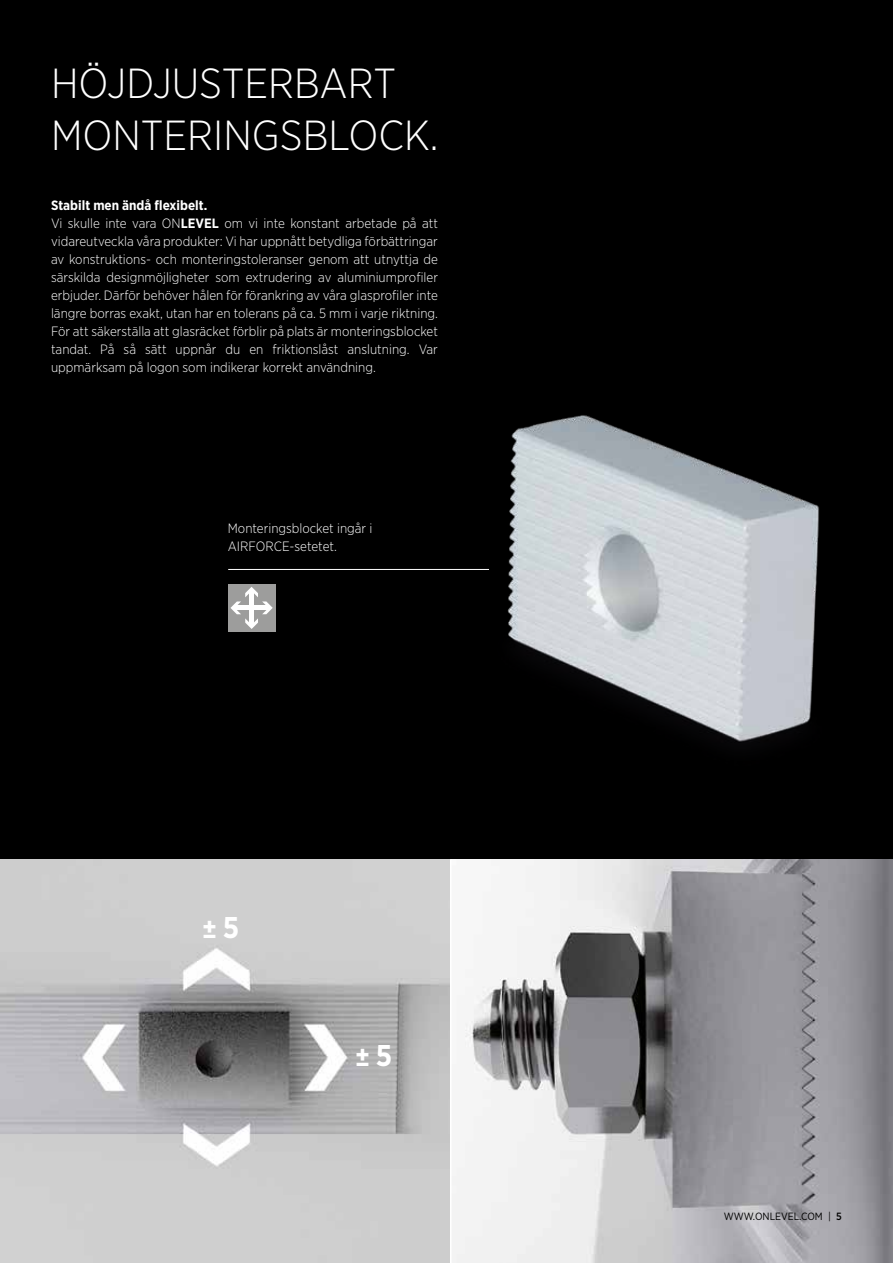
<style>
.page{position:relative;width:893px;height:1263px;background:#000}
.page>*{position:absolute;margin:0;border:0;box-sizing:border-box;transform-origin:0 0}
.t1{font:300 42px/52.5px "Gotham Narrow";color:#fff}
.t2{font:700 27px "Gotham Narrow";color:#fff}
.t3{font:300 13.5px/18px "Gotham Narrow";color:#fff}
.t4{font:10.5px "Gotham Narrow";color:#000}
.s1{font-weight:700}
.s2{font-size:30px}
.s3{font-weight:500}
</style>
<div class="page">
<div style="left:228px;top:584px;width:47px;height:48px;background:#9d9d9c"></div>
<svg style="left:230px;top:587px;width:43px;height:42px"></svg>
<hr style="left:250px;top:591px;width:4px;height:34px;background:#fff">
<hr style="left:235px;top:606px;width:34px;height:4px;background:#fff">
<img style="left:417px;top:415px;width:402px;height:327px">
<img style="left:0;top:859px;width:893px;height:404px">
<hr style="left:450px;top:859px;width:1px;height:404px;background:#fff">
<hr style="left:228px;top:569px;width:261px;height:1px;background:#fff">
<h1 class="t1" style="left:51px;top:55px;width:389px">HÖJDJUSTERBART<br>MONTERINGSBLOCK.</h1>
<p class="t3" style="left:51px;top:195px;width:388px"><span class="s1">Stabilt men ändå flexibelt.<br></span>Vi skulle inte vara ON<span class="s1">LEVEL</span> om vi inte konstant arbetade på att vidareutveckla våra produkter: Vi har uppnått betydliga förbättringar av konstruktions- och monteringstoleranser genom att utnyttja de särskilda designmöjligheter som extrudering av aluminiumprofiler erbjuder. Därför behöver hålen för förankring av våra glasprofiler inte längre borras exakt, utan har en tolerans på ca. 5 mm i varje riktning.<br>För att säkerställa att glasräcket förblir på plats är monteringsblocket tandat. På så sätt uppnår du en friktionslåst anslutning. Var uppmärksam på logon som indikerar korrekt användning.</p>
<p class="t3" style="left:228px;top:519px;width:146px">Monteringsblocket ingår i<br>AIRFORCE-setetet.</p>
<h2 class="t2" style="left:202px;top:911px;width:38px">± <span class="s2">5</span></h2>
<h2 class="t2" style="left:355px;top:1039px;width:38px">± <span class="s2">5</span></h2>
<p class="t4" style="left:724px;top:1210px;width:120px">WWW.ONLEVEL.COM | <span class="s3">5</span></p>
</div>
